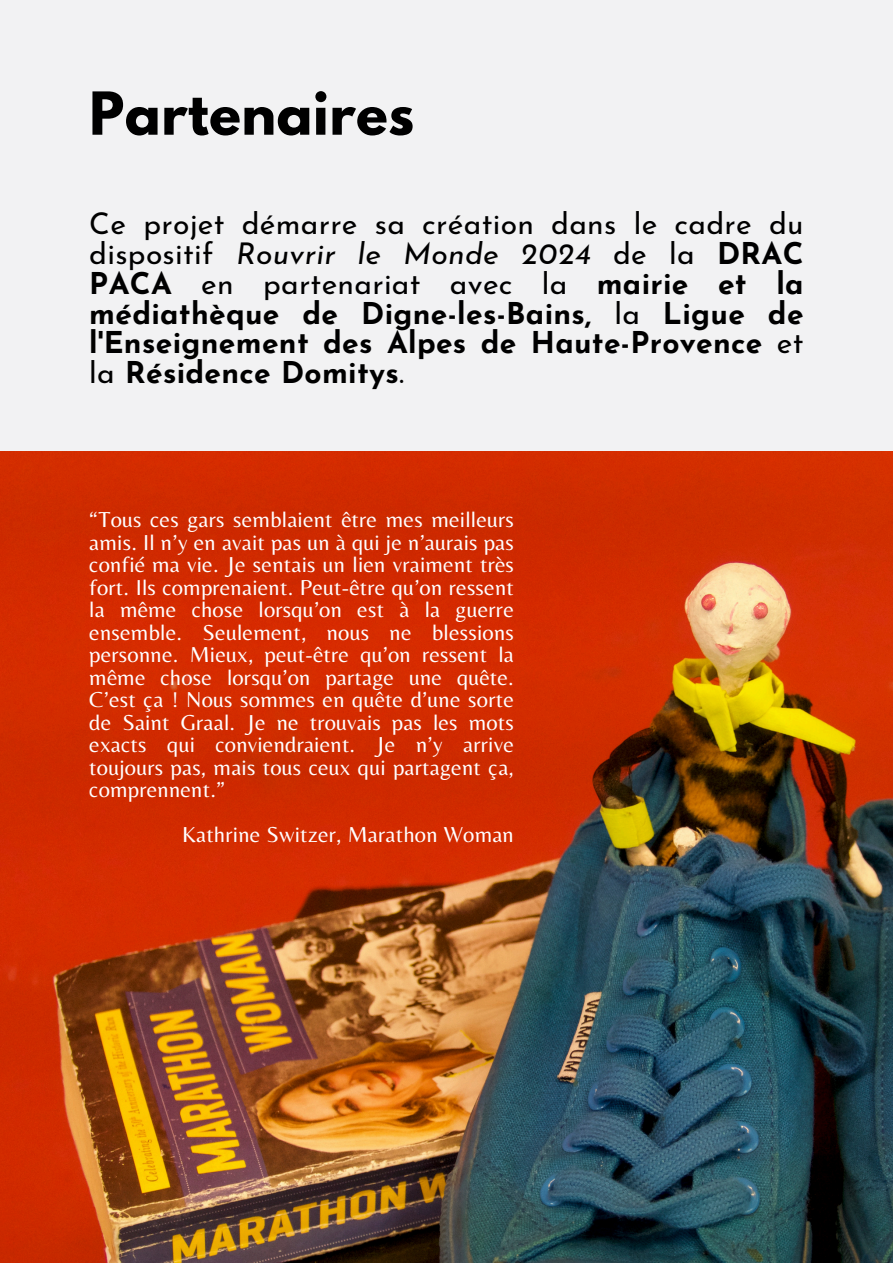
<style>
.page{position:relative;width:893px;height:1263px;background:#f2f2f3}
.page>*{position:absolute;margin:0;border:0;box-sizing:border-box;transform-origin:0 0}
.t1{font:700 52.5px "League Spartan";letter-spacing:.01em;color:#000}
.t2{font:700 30px/29.8px "Josefin Sans";letter-spacing:.01em;color:#000;text-align:justify}
.t3{font:22.5px/22.5px "Belleza";letter-spacing:.01em;color:#fff;text-align:justify}
.s1{font-weight:400}
.s2{font-weight:400;font-style:italic}
</style>
<div class="page">
<img style="left:0;top:451px;width:893px;height:812px">
<p class="t1" style="left:89px;top:87px;width:326px">Partenaires</p>
<h2 class="t2" style="left:89px;top:212px;width:716px"><span class="s1">Ce projet démarre sa création dans le cadre du dispositif</span> <span class="s2">Rouvrir le Monde 2024</span> <span class="s1">de la</span> DRAC PACA <span class="s1">en partenariat avec la</span> mairie et la médiathèque de Digne-les-Bains, <span class="s1">la</span> Ligue de l'Enseignement des Alpes de Haute-Provence <span class="s1">et la</span> Résidence Domitys<span class="s1">.</span></h2>
<p class="t3" style="left:89px;top:508px;width:426px">“Tous ces gars semblaient être mes meilleurs amis. Il n’y en avait pas un à qui je n’aurais pas confié ma vie. Je sentais un lien vraiment très fort. Ils comprenaient. Peut-être qu’on ressent la même chose lorsqu’on est à la guerre ensemble. Seulement, nous ne blessions personne. Mieux, peut-être qu’on ressent la même chose lorsqu’on partage une quête.<br>C’est ça ! Nous sommes en quête d’une sorte de Saint Graal. Je ne trouvais pas les mots exacts qui conviendraient. Je n’y arrive toujours pas, mais tous ceux qui partagent ça, comprennent.”</p>
<p class="t3" style="left:182px;top:823px;width:333px">Kathrine Switzer, Marathon Woman</p>
</div>
